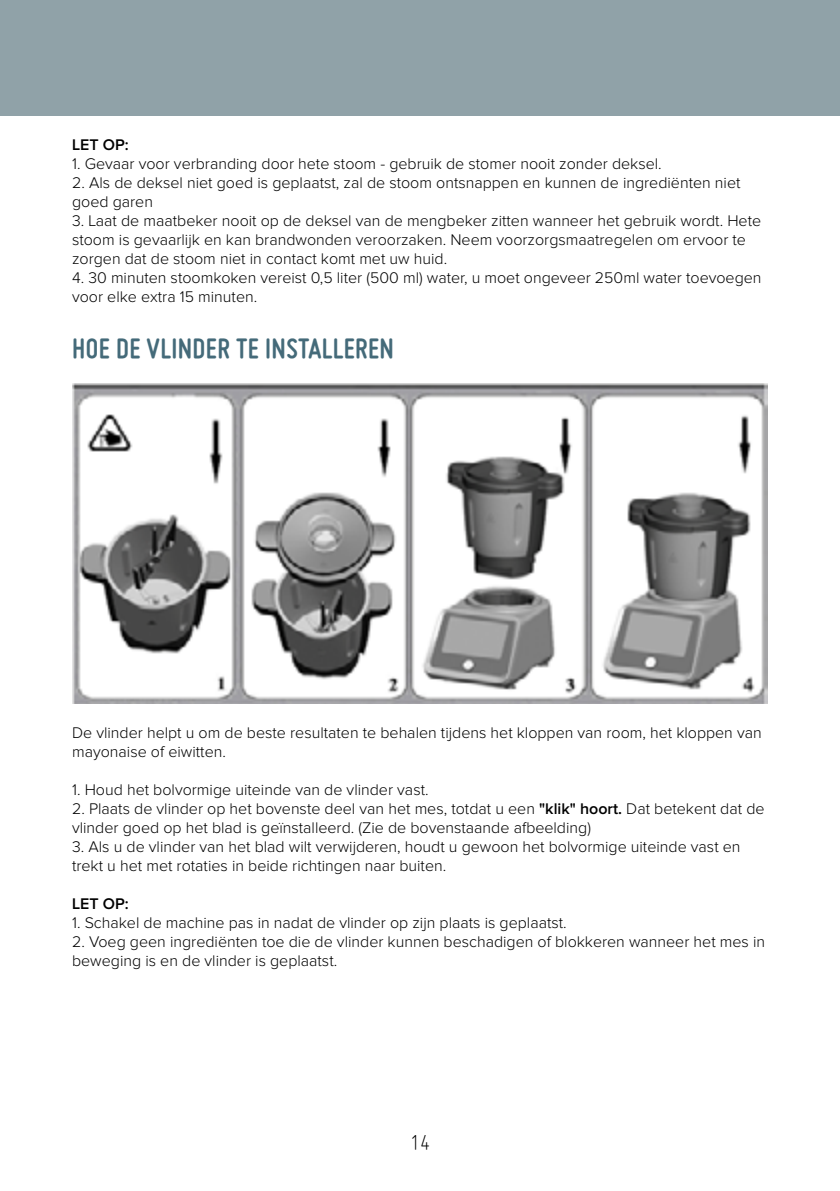
<style>
.page{position:relative;width:840px;height:1191px;background:#fff}
.page>*{position:absolute;margin:0;border:0;box-sizing:border-box;transform-origin:0 0}
.t1{font:700 30px "Miso";letter-spacing:.015em;color:#446a79}
.t2{font:300 24px "Miso";color:#000}
.t3{font:300 16px/19px "Proxima Nova";color:#000}
.t4{font:600 16px "Proxima Nova";color:#000}
.s1{font-weight:600}
</style>
<div class="page">
<div style="left:0;top:0;width:839px;height:116px;background:#90a2a8"></div>
<img style="left:72px;top:384px;width:695px;height:319px">
<p class="t4" style="left:72px;top:138px;width:58px">LET OP:</p>
<p class="t3" style="left:72px;top:155px;width:591px">1. Gevaar voor verbranding door hete stoom - gebruik de stomer nooit zonder deksel.</p>
<p class="t3" style="left:72px;top:174px;width:669px">2. Als de deksel niet goed is geplaatst, zal de stoom ontsnappen en kunnen de ingrediënten niet goed garen</p>
<p class="t3" style="left:72px;top:212px;width:690px">3. Laat de maatbeker nooit op de deksel van de mengbeker zitten wanneer het gebruik wordt. Hete stoom is gevaarlijk en kan brandwonden veroorzaken. Neem voorzorgsmaatregelen om ervoor te zorgen dat de stoom niet in contact komt met uw huid.</p>
<p class="t3" style="left:72px;top:269px;width:690px">4. 30 minuten stoomkoken vereist 0,5 liter (500 ml) water, u moet ongeveer 250ml water toevoegen voor elke extra 15 minuten.</p>
<h1 class="t1" style="left:72px;top:331px;width:323px">HOE DE VLINDER TE INSTALLEREN</h1>
<p class="t3" style="left:72px;top:724px;width:690px">De vlinder helpt u om de beste resultaten te behalen tijdens het kloppen van room, het kloppen van mayonaise of eiwitten.</p>
<p class="t3" style="left:72px;top:781px;width:358px">1. Houd het bolvormige uiteinde van de vlinder vast.</p>
<p class="t3" style="left:72px;top:800px;width:693px">2. Plaats de vlinder op het bovenste deel van het mes, totdat u een <span class="s1">"klik" hoort.</span> Dat betekent dat de vlinder goed op het blad is geïnstalleerd. (Zie de bovenstaande afbeelding)</p>
<p class="t3" style="left:72px;top:838px;width:669px">3. Als u de vlinder van het blad wilt verwijderen, houdt u gewoon het bolvormige uiteinde vast en trekt u het met rotaties in beide richtingen naar buiten.</p>
<p class="t4" style="left:72px;top:896px;width:58px">LET OP:</p>
<p class="t3" style="left:72px;top:913px;width:496px">1. Schakel de machine pas in nadat de vlinder op zijn plaats is geplaatst.</p>
<p class="t3" style="left:72px;top:932px;width:694px">2. Voeg geen ingrediënten toe die de vlinder kunnen beschadigen of blokkeren wanneer het mes in beweging is en de vlinder is geplaatst.</p>
<h2 class="t2" style="left:410px;top:1129px;width:21px">14</h2>
</div>
